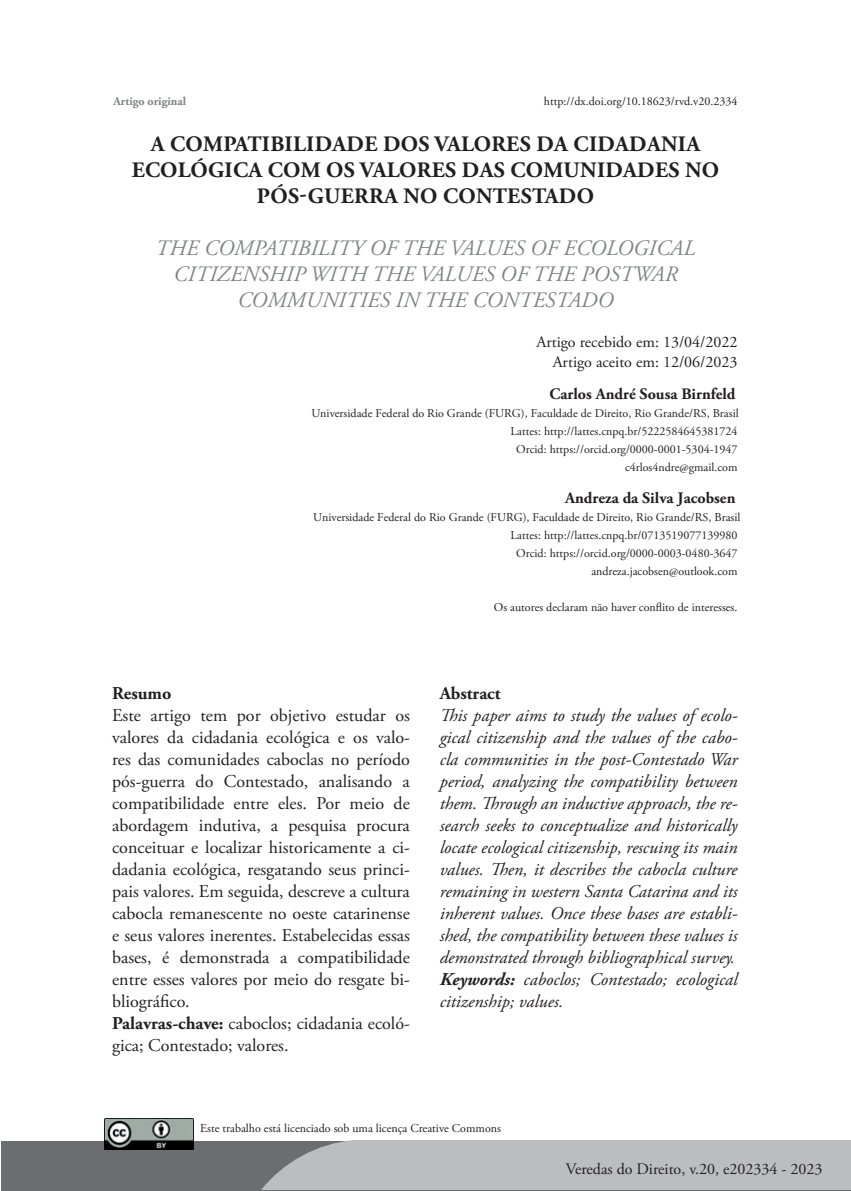
<style>
.page{position:relative;width:851px;height:1191px;background:#fff}
.page>*{position:absolute;margin:0;border:0;box-sizing:border-box;transform-origin:0 0}
.t1{font:italic 22px/26px "Adobe Garamond Pro";color:#808285;text-align:center}
.t2{font:700 22px/26px "Adobe Garamond Pro";letter-spacing:.015em;color:#231f20;text-align:center}
.t3{font:18px/22px "Adobe Garamond Pro";color:#231f20}
.t4{font:italic 18px/22px "Adobe Garamond Pro";color:#231f20}
.t5{font:700 18px "Adobe Garamond Pro";color:#231f20}
.t6{font:16px/20px "Adobe Garamond Pro";color:#231f20;text-align:right}
.t7{font:700 16px "Adobe Garamond Pro";color:#231f20}
.t8{font:12px/18px "Adobe Garamond Pro";color:#231f20;text-align:right}
.t9{font:700 12px "Adobe Garamond Pro";color:#808285}
.s1{font-weight:700}
</style>
<div class="page">
<div style="left:1px;top:1141px;width:849px;height:50px;background:#6c6d70"></div>
<div style="left:261px;top:1140px;width:589px;height:50px;background:#bcbdc0"></div>
<img style="left:104px;top:1118px;width:89px;height:31px">
<p class="t9" style="left:113px;top:94px;width:74px">Artigo original</p>
<p class="t8" style="left:544px;top:93px;width:195px">http://dx.doi.org/10.18623/rvd.v20.2334</p>
<p class="t2" style="left:132px;top:132px;width:589px">A COMPATIBILIDADE DOS VALORES DA CIDADANIA<br>ECOLÓGICA COM OS VALORES DAS COMUNIDADES NO<br>PÓS-GUERRA NO CONTESTADO</p>
<p class="t1" style="left:155px;top:236px;width:541px">THE COMPATIBILITY OF THE VALUES OF ECOLOGICAL<br>CITIZENSHIP WITH THE VALUES OF THE POSTWAR<br>COMMUNITIES IN THE CONTESTADO</p>
<p class="t6" style="left:536px;top:333px;width:202px">Artigo recebido em: 13/04/2022<br>Artigo aceito em: 12/06/2023</p>
<p class="t7" style="left:549px;top:385px;width:188px">Carlos André Sousa Birnfeld</p>
<p class="t8" style="left:311px;top:405px;width:429px">Universidade Federal do Rio Grande (FURG), Faculdade de Direito, Rio Grande/RS, Brasil Lattes: http://lattes.cnpq.br/5222584645381724<br>Orcid: https://orcid.org/0000-0001-5304-1947<br>c4rlos4ndre@gmail.com</p>
<p class="t7" style="left:565px;top:489px;width:172px">Andreza da Silva Jacobsen</p>
<p class="t8" style="left:313px;top:509px;width:429px">Universidade Federal do Rio Grande (FURG), Faculdade de Direito, Rio Grande/RS, Brasil Lattes: http://lattes.cnpq.br/0713519077139980<br>Orcid: https://orcid.org/0000-0003-0480-3647<br>andreza.jacobsen@outlook.com</p>
<p class="t8" style="left:494px;top:599px;width:245px">Os autores declaram não haver conflito de interesses.</p>
<p class="t5" style="left:112px;top:683px;width:61px">Resumo</p>
<p class="t3" style="left:112px;top:705px;width:299px">Este artigo tem por objetivo estudar os valores da cidadania ecológica e os valo&shy;res das comunidades caboclas no período pós-guerra do Contestado, analisando a compatibilidade entre eles. Por meio de abordagem indutiva, a pesquisa procura conceituar e localizar historicamente a ci&shy;dadania ecológica, resgatando seus princi&shy;pais valores. Em seguida, descreve a cultura cabocla remanescente no oeste catarinense e seus valores inerentes. Estabelecidas essas bases, é demonstrada a compatibilidade entre esses valores por meio do resgate bi&shy;bliográfico.<br><span class="s1">Palavras-chave:</span> caboclos; cidadania ecoló&shy;gica; Contestado; valores.</p>
<p class="t5" style="left:439px;top:683px;width:62px">Abstract</p>
<p class="t4" style="left:439px;top:705px;width:299px">This paper aims to study the values of ecolo&shy;gical citizenship and the values of the cabo&shy;cla communities in the post-Contestado War period, analyzing the compatibility between them. Through an inductive approach, the re&shy;search seeks to conceptualize and historically locate ecological citizenship, rescuing its main values. Then, it describes the cabocla culture remaining in western Santa Catarina and its inherent values. Once these bases are establi&shy;shed, the compatibility between these values is demonstrated through bibliographical survey.<br><span class="s1">Keywords:</span> caboclos; Contestado; ecological citizenship; values.</p>
<p class="t8" style="left:200px;top:1119px;width:302px">Este trabalho está licenciado sob uma licença Creative Commons</p>
<p class="t6" style="left:565px;top:1159px;width:258px">Veredas do Direito, v.20, e202334 - 2023</p>
</div>
